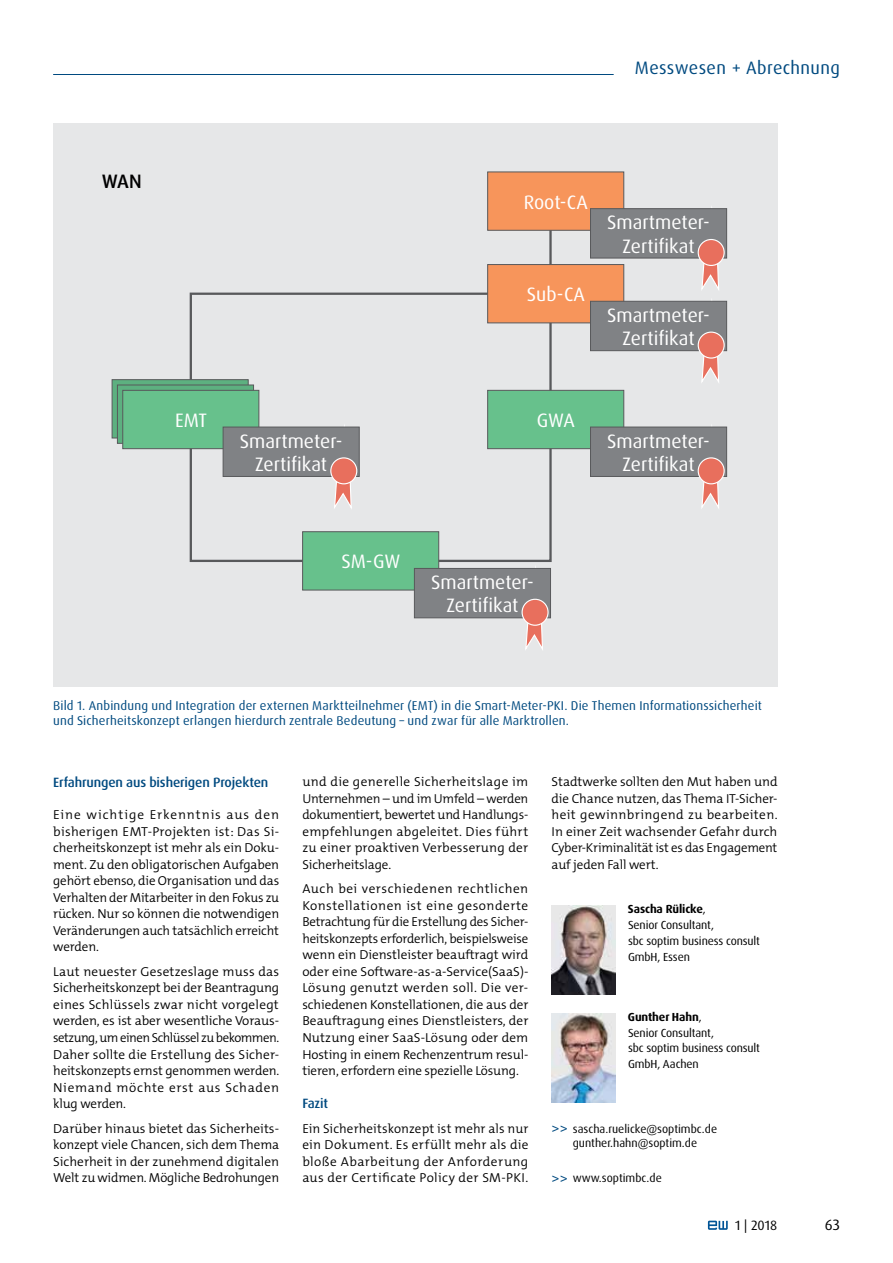
<style>
.page{position:relative;width:893px;height:1263px;background:#fff}
.page>*{position:absolute;margin:0;border:0;box-sizing:border-box;transform-origin:0 0}
.t1{font:19.5px/23.2px "Dax OT";color:#fff;text-align:center}
.t2{font:500 19.5px "Dax OT";color:#000}
.t3{font:18px "Dax OT";letter-spacing:.02em;color:#004a80}
.t4{font:15px "Dax OT";color:#000}
.t5{font:500 13.5px "Dax OT";letter-spacing:-.01em;color:#004a80}
.t6{font:13.5px "Dax OT";color:#000}
.t7{font:300 13.05px/16.5px "The Mix B4";letter-spacing:-.01em;color:#000;text-align:justify}
.t8{font:12.75px/15.3px "Dax OT";letter-spacing:.015em;color:#004a80}
.t9{font:11.7px/15.8px "Dax OT";letter-spacing:-.01em;color:#000}
.s1{font-weight:700}
.s2{font-size:15.75px;color:#004a80}
</style>
<div class="page">
<svg style="left:708px;top:1221px;width:20px;height:9px"></svg>
<hr style="left:53px;top:74px;width:561px;height:1px;background:#004a80">
<img style="left:551px;top:905px;width:64px;height:90px">
<img style="left:551px;top:1013px;width:64px;height:89px">
<div style="left:53px;top:123px;width:724px;height:564px;background:#e6e7e8"></div>
<svg style="left:189px;top:230px;width:364px;height:333px"></svg>
<div style="left:112px;top:379px;width:136px;height:59px;background:linear-gradient(to right,#5db080,#5db080);border:1px solid #58595b"></div>
<div style="left:117px;top:385px;width:137px;height:59px;background:linear-gradient(to right,#5da97d,#5ca87c);border:1px solid #58595b"></div>
<div style="left:123px;top:390px;width:136px;height:59px;background:#67c18c;border:1px solid #58595b"></div>
<div style="left:302px;top:531px;width:137px;height:59px;background:#67c18c;border:1px solid #58595b"></div>
<div style="left:487px;top:390px;width:137px;height:59px;background:#67c18c;border:1px solid #58595b"></div>
<div style="left:487px;top:264px;width:137px;height:59px;background:#f7955b;border:1px solid #58595b"></div>
<div style="left:487px;top:172px;width:137px;height:58px;background:#f7955b"></div>
<svg style="left:329px;top:420px;width:30px;height:92px"></svg>
<div style="left:223px;top:427px;width:136px;height:50px;background:#808285;border:1px solid #58595b"></div>
<div style="left:331px;top:458px;width:26px;height:26px;background:#e86f5d;border-radius:50%"></div>
<div style="left:330px;top:457px;width:27px;height:27px;border:1px solid #fff;border-radius:50%"></div>
<svg style="left:520px;top:561px;width:30px;height:89px"></svg>
<div style="left:414px;top:568px;width:137px;height:50px;background:#808285;border:1px solid #58595b"></div>
<div style="left:522px;top:599px;width:26px;height:26px;background:#e86f5d;border-radius:50%"></div>
<div style="left:522px;top:599px;width:27px;height:27px;border:1px solid #fff;border-radius:50%"></div>
<svg style="left:696px;top:425px;width:30px;height:84px"></svg>
<div style="left:590px;top:427px;width:137px;height:50px;background:#808285;border:1px solid #58595b"></div>
<div style="left:698px;top:458px;width:26px;height:26px;background:#e86f5d;border-radius:50%"></div>
<div style="left:698px;top:457px;width:27px;height:27px;border:1px solid #fff;border-radius:50%"></div>
<div style="left:590px;top:301px;width:137px;height:50px;background:#808285;border:1px solid #58595b"></div>
<svg style="left:696px;top:207px;width:30px;height:176px"></svg>
<div style="left:590px;top:208px;width:137px;height:50px;background:#808285;border:1px solid #58595b"></div>
<div style="left:698px;top:239px;width:26px;height:26px;background:#e86f5d;border-radius:50%"></div>
<div style="left:698px;top:239px;width:27px;height:27px;border:1px solid #fff;border-radius:50%"></div>
<h2 class="t3" style="left:635px;top:57px;width:206px">Messwesen + Abrechnung</h2>
<h1 class="t2" style="left:102px;top:169px;width:41px">WAN</h1>
<h1 class="t1" style="left:175px;top:409px;width:33px">EMT</h1>
<h1 class="t1" style="left:240px;top:429px;width:104px">Smartmeter-<br>Zertifikat</h1>
<h1 class="t1" style="left:524px;top:190px;width:66px">Root-CA</h1>
<h1 class="t1" style="left:527px;top:283px;width:60px">Sub-CA</h1>
<h1 class="t1" style="left:607px;top:211px;width:104px">Smartmeter-<br>Zertifikat</h1>
<h1 class="t1" style="left:607px;top:304px;width:104px">Smartmeter-<br>Zertifikat</h1>
<h1 class="t1" style="left:537px;top:409px;width:40px">GWA</h1>
<h1 class="t1" style="left:607px;top:429px;width:104px">Smartmeter-<br>Zertifikat</h1>
<h1 class="t1" style="left:341px;top:550px;width:60px">SM-GW</h1>
<h1 class="t1" style="left:431px;top:571px;width:104px">Smartmeter-<br>Zertifikat</h1>
<p class="t8" style="left:53px;top:698px;width:710px">Bild 1. Anbindung und Integration der externen Marktteilnehmer (EMT) in die Smart-Meter-PKI. Die Themen Informationssicherheit und Sicherheitskonzept erlangen hierdurch zentrale Bedeutung – und zwar für alle Marktrollen.</p>
<p class="t5" style="left:53px;top:774px;width:217px">Erfahrungen aus bisherigen Projekten</p>
<p class="t7" style="left:53px;top:807px;width:228px">Eine wichtige Erkenntnis aus den bisherigen EMT-Projekten ist: Das Si&shy;cherheitskonzept ist mehr als ein Doku&shy;ment. Zu den obligatorischen Aufgaben gehört ebenso, die Organisation und das Verhalten der Mitarbeiter in den Fokus zu rücken. Nur so können die notwendigen Veränderungen auch tatsächlich erreicht werden.</p>
<p class="t7" style="left:53px;top:964px;width:228px">Laut neuester Gesetzeslage muss das Sicherheitskonzept bei der Beantragung eines Schlüssels zwar nicht vorgelegt werden, es ist aber wesentliche Voraus&shy;setzung, um einen Schlüssel zu bekommen.<br>Daher sollte die Erstellung des Sicher&shy;heitskonzepts ernst genommen werden.<br>Niemand möchte erst aus Schaden klug werden.</p>
<p class="t7" style="left:53px;top:1120px;width:228px">Darüber hinaus bietet das Sicherheits&shy;konzept viele Chancen, sich dem Thema Sicherheit in der zunehmend digitalen Welt zu widmen. Mögliche Bedrohungen</p>
<p class="t7" style="left:302px;top:774px;width:227px">und die generelle Sicherheitslage im Unternehmen – und im Umfeld – werden dokumentiert, bewertet und Handlungs&shy;empfehlungen abgeleitet. Dies führt zu einer proaktiven Verbesserung der Sicherheitslage.</p>
<p class="t7" style="left:302px;top:881px;width:228px">Auch bei verschiedenen rechtlichen Konstellationen ist eine gesonderte Betrachtung für die Erstellung des Sicher&shy;heitskonzepts erforderlich, beispielsweise wenn ein Dienstleister beauftragt wird oder eine Software-as-a-Service(SaaS)- Lösung genutzt werden soll. Die ver&shy;schiedenen Konstellationen, die aus der Beauftragung eines Dienstleisters, der Nutzung einer SaaS-Lösung oder dem Hosting in einem Rechenzentrum resul&shy;tieren, erfordern eine spezielle Lösung.</p>
<p class="t5" style="left:302px;top:1095px;width:27px">Fazit</p>
<p class="t7" style="left:302px;top:1120px;width:228px">Ein Sicherheitskonzept ist mehr als nur ein Dokument. Es erfüllt mehr als die bloße Abarbeitung der Anforderung aus der Certificate Policy der SM-PKI.</p>
<p class="t7" style="left:551px;top:774px;width:228px">Stadtwerke sollten den Mut haben und die Chance nutzen, das Thema IT-Sicher&shy;heit gewinnbringend zu bearbeiten.<br>In einer Zeit wachsender Gefahr durch Cyber-Kriminalität ist es das Engagement auf jeden Fall wert.</p>
<p class="t9" style="left:628px;top:902px;width:134px"><span class="s1">Sascha Rülicke</span>,<br>Senior Consultant,<br>sbc soptim business consult<br>GmbH, Essen</p>
<p class="t9" style="left:628px;top:1009px;width:134px"><span class="s1">Gunther Hahn</span>,<br>Senior Consultant,<br>sbc soptim business consult<br>GmbH, Aachen</p>
<p class="t9" style="left:551px;top:1122px;width:167px;line-height:14.1px;text-align:center"><span class="s2">&gt;&gt;</span> sascha.ruelicke@soptimbc.de gunther.hahn@soptim.de</p>
<p class="t9" style="left:551px;top:1170px;width:112px"><span class="s2">&gt;&gt;</span> www.soptimbc.de</p>
<p class="t6" style="left:735px;top:1216px;width:44px">1 | 2018</p>
<p class="t4" style="left:825px;top:1215px;width:17px">63</p>
</div>
